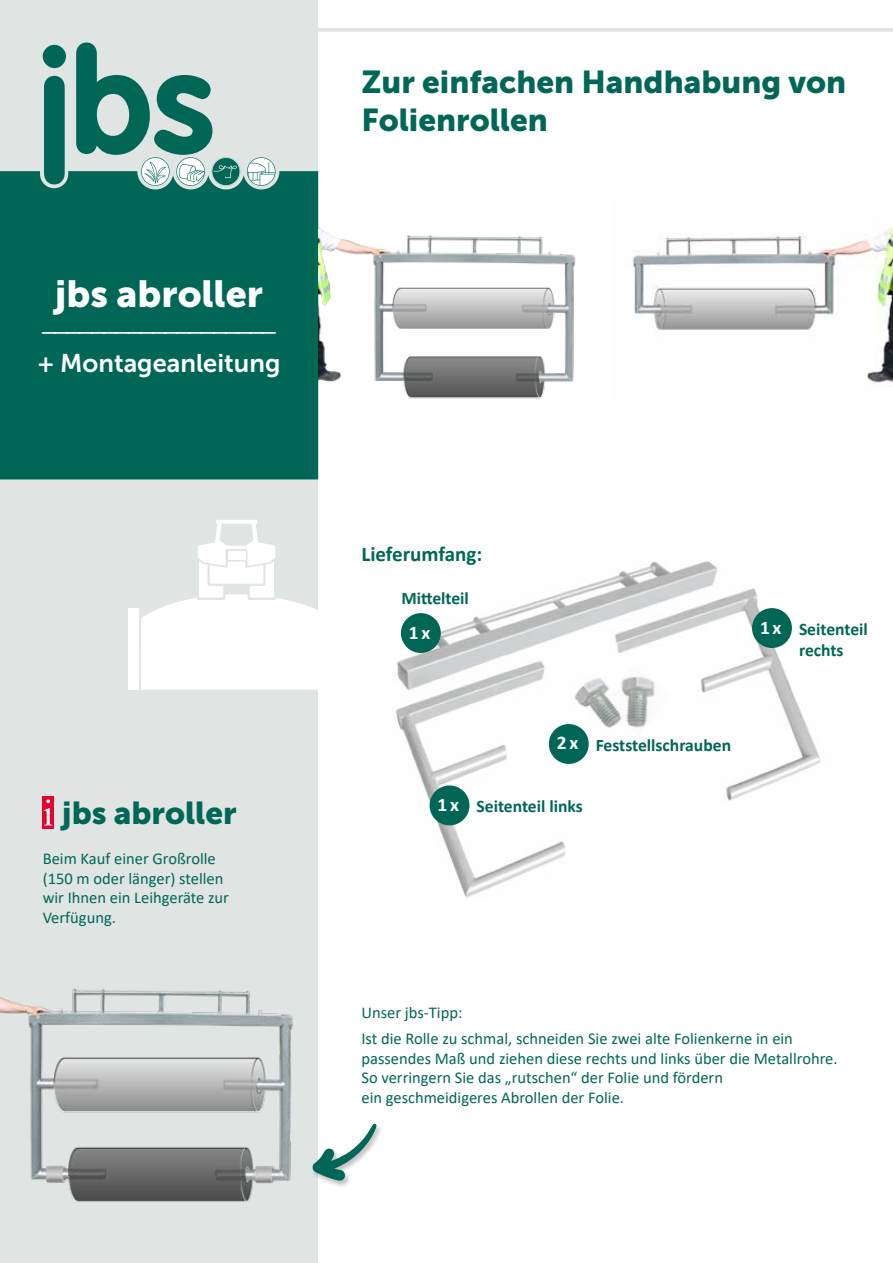
<style>
.page{position:relative;width:893px;height:1263px;background:#fff}
.page>*{position:absolute;margin:0;border:0;box-sizing:border-box;transform-origin:0 0}
.t1{font:37.5px "Museo Sans 900";color:#fff}
.t2{font:31.5px/37.8px "Museo Sans 900";color:#006757}
.t3{font:28.5px "Museo Sans 300";color:#fff}
.t4{font:25.5px "Museo Sans 700";color:#fff}
.t5{font:700 21px "Calibri";color:#006757}
.t6{font:700 19.35px "Calibri";letter-spacing:.14em;color:#fff}
.t7{font:700 17.55px/21.1px "Calibri";color:#006757}
.t8{font:16.5px/19.8px "Calibri";color:#006757}
</style>
<div class="page">
<div style="left:0;top:0;width:318px;height:1263px;background:#e0e4e2"></div>
<hr style="left:124px;top:28px;width:769px;height:4px;background:#e0e4e2">
<div style="left:0;top:171px;width:318px;height:308px;background:#006757"></div>
<div style="left:128px;top:608px;width:11px;height:82px;background:#fff"></div>
<svg style="left:141px;top:520px;width:177px;height:170px"></svg>
<svg style="left:43px;top:45px;width:23px;height:139px"></svg>
<svg style="left:247px;top:157px;width:28px;height:29px"></svg>
<svg style="left:76px;top:43px;width:164px;height:143px"></svg>
<div style="left:43px;top:796px;width:11px;height:33px;background:#e4032e"></div>
<svg style="left:44px;top:799px;width:8px;height:26px"></svg>
<img style="left:318px;top:198px;width:258px;height:210px">
<img style="left:396px;top:561px;width:425px;height:337px">
<div style="left:430px;top:785px;width:39px;height:40px;background:#006757;border-radius:50%"></div>
<div style="left:752px;top:608px;width:40px;height:40px;background:#006757;border-radius:50%"></div>
<div style="left:401px;top:613px;width:40px;height:40px;background:#006757;border-radius:50%"></div>
<div style="left:549px;top:724px;width:40px;height:40px;background:#006757;border-radius:50%"></div>
<img style="left:573px;top:677px;width:40px;height:53px">
<img style="left:613px;top:664px;width:59px;height:73px">
<img style="left:632px;top:224px;width:261px;height:163px">
<img style="left:0;top:988px;width:293px;height:214px">
<div style="left:311px;top:1122px;width:73px;height:66px;background:#000;opacity:.25"></div>
<svg style="left:312px;top:1123px;width:65px;height:58px"></svg>
<h1 class="t1" style="left:55px;top:272px;width:209px">jbs abroller</h1>
<h3 class="t3" style="left:39px;top:316px;width:241px">–––––––––––––––––––</h3>
<h3 class="t4" style="left:38px;top:349px;width:244px">+ Montageanleitung</h3>
<h2 class="t2" style="left:62px;top:794px;width:176px">jbs abroller</h2>
<p class="t8" style="left:43px;top:848px;width:188px">Beim Kauf einer Großrolle (150 m oder länger) stellen wir Ihnen ein Leihgeräte zur<br>Verfügung.</p>
<h2 class="t2" style="left:361px;top:63px;width:486px">Zur einfachen Handhabung von<br>Folienrollen</h2>
<p class="t5" style="left:361px;top:539px;width:122px">Lieferumfang:</p>
<p class="t7" style="left:401px;top:587px;width:69px">Mittelteil</p>
<p class="t6" style="left:409px;top:618px;width:23px">1x</p>
<p class="t6" style="left:760px;top:613px;width:23px">1x</p>
<p class="t7" style="left:799px;top:618px;width:70px">Seitenteil rechts</p>
<p class="t6" style="left:557px;top:729px;width:23px">2x</p>
<p class="t7" style="left:596px;top:734px;width:137px">Feststellschrauben</p>
<p class="t6" style="left:438px;top:791px;width:23px">1x</p>
<p class="t7" style="left:477px;top:796px;width:108px">Seitenteil links</p>
<p class="t8" style="left:361px;top:998px;width:433px;line-height:26.2px">Unser jbs-Tipp:<br>Ist die Rolle zu schmal, schneiden Sie zwei alte Folienkerne in ein</p>
<p class="t8" style="left:361px;top:1048px;width:478px">passendes Maß und ziehen diese rechts und links über die Metallrohre.<br>So verringern Sie das „rutschen“ der Folie und fördern<br>ein geschmeidigeres Abrollen der Folie.</p>
</div>
